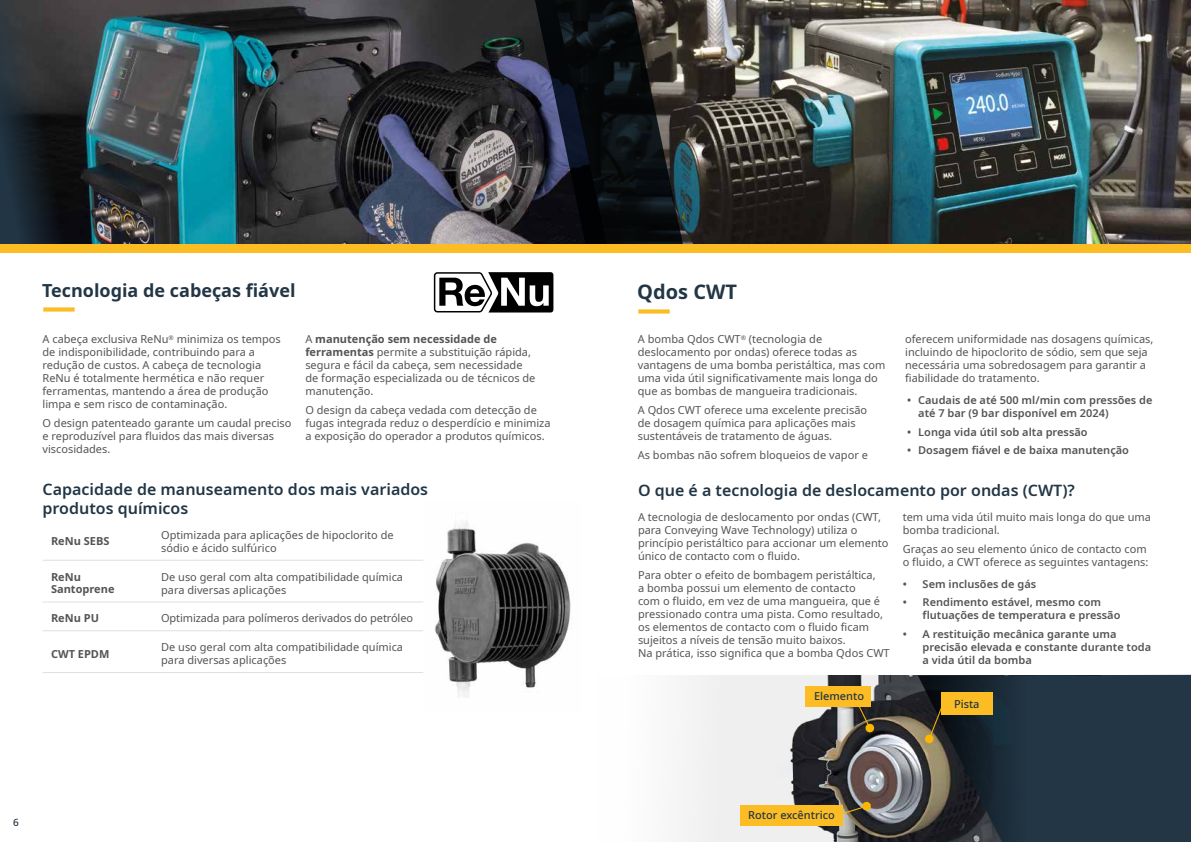
<style>
.page{position:relative;width:1191px;height:842px;background:#fff}
.page>*{position:absolute;margin:0;border:0;box-sizing:border-box;transform-origin:0 0}
.t1{font:700 34px "Noto Sans";color:#fcbc23}
.t2{font:700 20px "Noto Sans";color:#223645}
.t3{font:700 18px "Noto Sans";color:#223645}
.t4{font:600 16px/19.2px "Noto Sans";color:#223645}
.t5{font:11px/13px "Noto Sans";color:#535454}
.t6{font:600 11px/13px "Noto Sans";color:#535454}
.t7{font:700 11px/12px "Noto Sans";color:#535454}
.t8{font:500 11px "Noto Sans";color:#223645}
.t9{font:500 10px "Noto Sans";color:#223645}
.s1{font-weight:700}
</style>
<div class="page">
<img style="left:435px;top:521px;width:136px;height:176px">
<svg style="left:434px;top:272px;width:119px;height:40px"></svg>
<img style="left:0;top:0;width:531px;height:244px">
<hr style="left:43px;top:560px;width:110px;height:1px;background:#dedfdf">
<hr style="left:153px;top:560px;width:270px;height:1px;background:#dedfdf">
<hr style="left:43px;top:601px;width:110px;height:1px;background:#dedfdf">
<hr style="left:153px;top:601px;width:270px;height:1px;background:#dedfdf">
<hr style="left:43px;top:630px;width:110px;height:1px;background:#dedfdf">
<hr style="left:153px;top:630px;width:270px;height:1px;background:#dedfdf">
<hr style="left:43px;top:672px;width:110px;height:1px;background:#dedfdf">
<hr style="left:153px;top:672px;width:270px;height:1px;background:#dedfdf">
<div style="left:595px;top:675px;width:506px;height:167px;background:#efeff0"></div>
<img style="left:780px;top:675px;width:137px;height:167px">
<svg style="left:918px;top:675px;width:273px;height:167px;fill:#223645"></svg>
<svg style="left:924px;top:705px;width:19px;height:39px"></svg>
<div style="left:941px;top:692px;width:51px;height:23px;background:#fcbc23"></div>
<svg style="left:854px;top:698px;width:20px;height:35px"></svg>
<svg style="left:839px;top:801px;width:32px;height:15px"></svg>
<div style="left:804px;top:686px;width:66px;height:21px;background:#fcbc23"></div>
<div style="left:740px;top:805px;width:103px;height:21px;background:#fcbc23"></div>
<img style="left:684px;top:0;width:507px;height:244px">
<svg style="left:531px;top:0;width:153px;height:244px"></svg>
<div style="left:0;top:244px;width:1191px;height:8px;background:#fcbc23"></div>
<h3 class="t3" style="left:42px;top:278px;width:255px">Tecnologia de cabeças fiável</h3>
<h1 class="t1" style="left:42px;top:283px;width:35px">—</h1>
<p class="t5" style="left:43px;top:333px;width:240px">A cabeça exclusiva ReNu<sup>®</sup> minimiza os tempos de indisponibilidade, contribuindo para a redução de custos. A cabeça de tecnologia ReNu é totalmente hermética e não requer ferramentas, mantendo a área de produção limpa e sem risco de contaminação.</p>
<p class="t5" style="left:43px;top:417px;width:250px">O design patenteado garante um caudal preciso e reproduzível para fluidos das mais diversas viscosidades.</p>
<p class="t5" style="left:305px;top:333px;width:232px">A <span class="s1">manutenção sem necessidade de ferramentas</span> permite a substituição rápida, segura e fácil da cabeça, sem necessidade de formação especializada ou de técnicos de manutenção.</p>
<p class="t5" style="left:305px;top:404px;width:247px">O design da cabeça vedada com detecção de fugas integrada reduz o desperdício e minimiza a exposição do operador a produtos químicos.</p>
<h3 class="t4" style="left:43px;top:480px;width:387px">Capacidade de manuseamento dos mais variados produtos químicos</h3>
<p class="t7" style="left:51px;top:535px;width:60px">ReNu SEBS</p>
<p class="t5" style="left:161px;top:528px;width:234px">Optimizada para aplicações de hipoclorito de sódio e ácido sulfúrico</p>
<p class="t7" style="left:51px;top:571px;width:65px">ReNu<br>Santoprene</p>
<p class="t5" style="left:161px;top:570px;width:243px">De uso geral com alta compatibilidade química para diversas aplicações</p>
<p class="t7" style="left:51px;top:612px;width:50px">ReNu PU</p>
<p class="t5" style="left:161px;top:612px;width:253px">Optimizada para polímeros derivados do petróleo</p>
<p class="t7" style="left:51px;top:648px;width:60px">CWT EPDM</p>
<p class="t5" style="left:161px;top:641px;width:243px">De uso geral com alta compatibilidade química para diversas aplicações</p>
<p class="t9" style="left:13px;top:816px;width:7px">6</p>
<h2 class="t2" style="left:637px;top:278px;width:101px">Qdos CWT</h2>
<h1 class="t1" style="left:637px;top:285px;width:35px">—</h1>
<p class="t5" style="left:638px;top:333px;width:249px">A bomba Qdos CWT<sup>®</sup> (tecnologia de deslocamento por ondas) oferece todas as vantagens de uma bomba peristáltica, mas com uma vida útil significativamente mais longa do que as bombas de mangueira tradicionais.</p>
<p class="t5" style="left:638px;top:404px;width:231px">A Qdos CWT oferece uma excelente precisão de dosagem química para aplicações mais sustentáveis de tratamento de águas.</p>
<p class="t5" style="left:638px;top:449px;width:232px">As bombas não sofrem bloqueios de vapor e</p>
<p class="t5" style="left:905px;top:333px;width:250px">oferecem uniformidade nas dosagens químicas, incluindo de hipoclorito de sódio, sem que seja necessária uma sobredosagem para garantir a fiabilidade do tratamento.</p>
<p class="t6" style="left:918px;top:394px;width:236px;text-indent:-11px">• Caudais de até 500 ml/min com pressões de até 7 bar (9 bar disponível em 2024)</p>
<p class="t6" style="left:907px;top:425px;width:182px">• Longa vida útil sob alta pressão</p>
<p class="t6" style="left:907px;top:444px;width:223px">• Dosagem fiável e de baixa manutenção</p>
<h3 class="t4" style="left:638px;top:481px;width:438px">O que é a tecnologia de deslocamento por ondas (CWT)?</h3>
<p class="t5" style="left:638px;top:511px;width:252px">A tecnologia de deslocamento por ondas (CWT, para Conveying Wave Technology) utiliza o princípio peristáltico para accionar um elemento único de contacto com o fluido.</p>
<p class="t5" style="left:638px;top:569px;width:253px">Para obter o efeito de bombagem peristáltica,<br>a bomba possui um elemento de contacto<br>com o fluido, em vez de uma mangueira, que é pressionado contra uma pista. Como resultado, os elementos de contacto com o fluido ficam sujeitos a níveis de tensão muito baixos.<br>Na prática, isso significa que a bomba Qdos CWT</p>
<p class="t8" style="left:814px;top:688px;width:51px">Elemento</p>
<p class="t5" style="left:902px;top:511px;width:250px">tem uma vida útil muito mais longa do que uma bomba tradicional.</p>
<p class="t5" style="left:902px;top:543px;width:247px">Graças ao seu elemento único de contacto com o fluido, a CWT oferece as seguintes vantagens:</p>
<p class="t6" style="left:902px;top:577px;width:135px">• Sem inclusões de gás</p>
<p class="t6" style="left:922px;top:596px;width:199px;text-indent:-20px">• Rendimento estável, mesmo com flutuações de temperatura e pressão</p>
<p class="t6" style="left:922px;top:628px;width:230px;text-indent:-20px">• A restituição mecânica garante uma precisão elevada e constante durante toda a vida útil da bomba</p>
<p class="t8" style="left:954px;top:696px;width:27px">Pista</p>
<p class="t8" style="left:748px;top:807px;width:88px">Rotor excêntrico</p>
</div>
